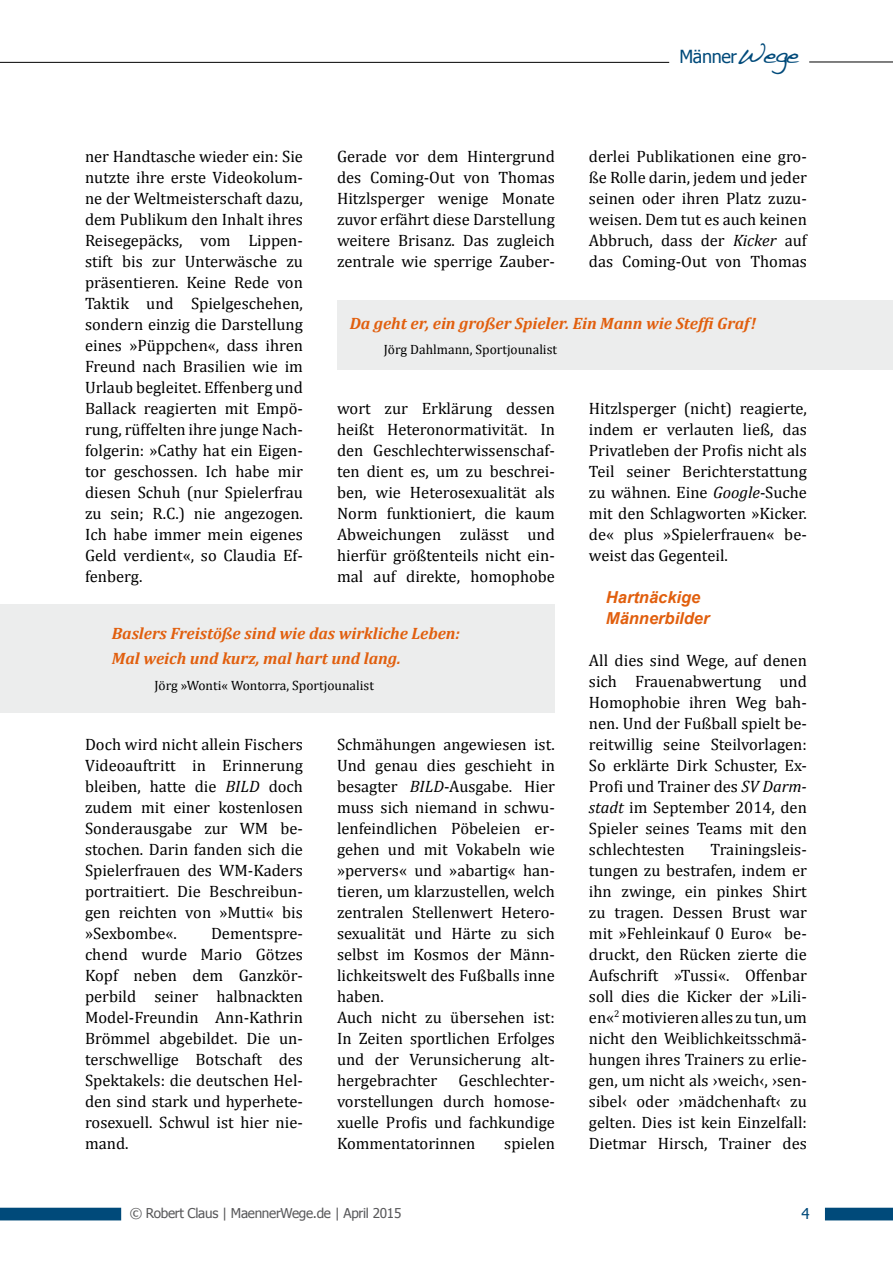
<style>
.page{position:relative;width:893px;height:1263px;background:#fff}
.page>*{position:absolute;margin:0;border:0;box-sizing:border-box;transform-origin:0 0}
.t1{font:18px "Tahoma";letter-spacing:-.02em;color:#004a7a}
.Lauftext_Cambria{font:16.5px/21px "Cambria";color:#000;text-align:justify}
.Lauftext_Cambria-2{font:italic 700 16.5px "Cambria";color:#e15f0e}
.Zwi_Ü{font:italic 700 16.5px "Arial";color:#e15f0e}
.t2{font:15px "Tahoma";color:#004a7a}
.Lauftext_Cambria-3{font:13.5px "Cambria";color:#000}
.t3{font:13.5px "Tahoma";letter-spacing:-.02em;color:#58585a}
.s1{font-family:"Handwriting Dakota";font-size:27px}
.s2{font-style:italic}
</style>
<div class="page">
<svg style="left:0;top:1208px;width:121px;height:12px"></svg>
<svg style="left:825px;top:1208px;width:68px;height:12px"></svg>
<hr style="left:809px;top:62px;width:84px;height:1px;background:#000">
<hr style="left:0;top:62px;width:669px;height:1px;background:#000">
<div style="left:0;top:604px;width:555px;height:108px;background:#eceded"></div>
<div style="left:337px;top:301px;width:556px;height:69px;background:#eceded"></div>
<p class="t1" style="left:679px;top:45px;width:121px">Männer<span class="s1">Wege</span></p>
<p class="Lauftext_Cambria" style="left:85px;top:145px;width:219px">ner Handtasche wieder ein: Sie nutzte ihre erste Videokolum&shy;ne der Weltmeisterschaft dazu, dem Publikum den Inhalt ihres Reisegepäcks, vom Lippen&shy;stift bis zur Unterwäsche zu präsentieren. Keine Rede von Taktik und Spielgeschehen, sondern einzig die Darstellung eines »Püppchen«, dass ihren Freund nach Brasilien wie im Urlaub begleitet. Effenberg und Ballack reagierten mit Empö&shy;rung, rüffelten ihre junge Nach&shy;folgerin: »Cathy hat ein Eigen&shy;tor geschossen. Ich habe mir diesen Schuh (nur Spielerfrau zu sein; R.C.) nie angezogen.<br>Ich habe immer mein eigenes Geld verdient«, so Claudia Ef&shy;fenberg.</p>
<p class="Lauftext_Cambria" style="left:337px;top:145px;width:219px">Gerade vor dem Hintergrund des Coming-Out von Thomas Hitzlsperger wenige Monate zuvor erfährt diese Darstellung weitere Brisanz. Das zugleich zentrale wie sperrige Zauber-</p>
<p class="Lauftext_Cambria" style="left:589px;top:145px;width:219px">derlei Publikationen eine gro&shy;ße Rolle darin, jedem und jeder seinen oder ihren Platz zuzu&shy;weisen. Dem tut es auch keinen Abbruch, dass der <span class="s2">Kicker</span> auf das Coming-Out von Thomas</p>
<p class="Lauftext_Cambria-2" style="left:350px;top:313px;width:408px">Da geht er, ein großer Spieler. Ein Mann wie Steffi Graf!</p>
<p class="Lauftext_Cambria-3" style="left:384px;top:342px;width:175px">Jörg Dahlmann, Sportjounalist</p>
<p class="Lauftext_Cambria" style="left:589px;top:397px;width:219px">Hitzlsperger (nicht) reagierte, indem er verlauten ließ, das Privatleben der Profis nicht als Teil seiner Berichterstattung zu wähnen. Eine <span class="s2">Google</span>-Suche mit den Schlagworten »Kicker. de« plus »Spielerfrauen« be&shy;weist das Gegenteil.</p>
<p class="Zwi_Ü" style="left:606px;top:586px;width:96px">Hartnäckige</p>
<p class="Zwi_Ü" style="left:606px;top:607px;width:105px">Männerbilder</p>
<p class="Lauftext_Cambria" style="left:589px;top:649px;width:219px">All dies sind Wege, auf denen sich Frauenabwertung und Homophobie ihren Weg bah&shy;nen. Und der Fußball spielt be&shy;reitwillig seine Steilvorlagen:<br>So erklärte Dirk Schuster, Ex-Profi und Trainer des <span class="s2">SV Darm&shy;stadt</span> im September 2014, den Spieler seines Teams mit den schlechtesten</p>
<p class="Lauftext_Cambria" style="left:337px;top:397px;width:219px">wort zur Erklärung dessen heißt Heteronormativität. In den Geschlechterwissenschaf&shy;ten dient es, um zu beschrei&shy;ben, wie Heterosexualität als Norm funktioniert, die kaum Abweichungen zulässt und hierfür größtenteils nicht ein&shy;mal auf direkte, homophobe</p>
<p class="Lauftext_Cambria-2" style="left:112px;top:623px;width:350px">Baslers Freistöße sind wie das wirkliche Leben:</p>
<p class="Lauftext_Cambria-2" style="left:112px;top:649px;width:290px">Mal weich und kurz, mal hart und lang.</p>
<p class="Lauftext_Cambria-3" style="left:154px;top:677px;width:221px">Jörg »Wonti« Wontorra, Sportjounalist</p>
<p class="Lauftext_Cambria" style="left:85px;top:733px;width:219px">Doch wird nicht allein Fischers Videoauftritt in Erinnerung bleiben, hatte die <span class="s2">BILD</span> doch zudem mit einer kostenlosen Sonderausgabe zur WM be&shy;stochen. Darin fanden sich die Spielerfrauen des WM-Kaders portraitiert. Die Beschreibun&shy;gen reichten von »Mutti« bis »Sexbombe«.</p>
<p class="Lauftext_Cambria" style="left:337px;top:733px;width:219px">Schmähungen angewiesen ist.<br>Und genau dies geschieht in besagter <span class="s2">BILD</span>-Ausgabe. Hier muss sich niemand in schwu&shy;lenfeindlichen Pöbeleien er&shy;gehen und mit Vokabeln wie »pervers« und »abartig« han&shy;tieren, um klarzustellen, welch zentralen Stellenwert Hetero&shy;sexualität und Härte zu sich selbst im Kosmos der Männ&shy;lichkeitswelt des Fußballs inne haben.</p>
<p class="Lauftext_Cambria" style="left:337px;top:1006px;width:219px">Auch nicht zu übersehen ist:<br>In Zeiten sportlichen Erfolges und der Verunsicherung alt&shy;hergebrachter</p>
<p class="Lauftext_Cambria" style="left:589px;top:838px;width:219px;text-indent:122px">Trainingsleis&shy;tungen zu bestrafen, indem er ihn zwinge, ein pinkes Shirt zu tragen. Dessen Brust war mit »Fehleinkauf 0 Euro« be&shy;druckt, den Rücken zierte die Aufschrift »Tussi«. Offenbar soll dies die Kicker der »Lili&shy;en«<sup>2</sup> motivieren alles zu tun, um nicht den Weiblichkeitsschmä&shy;hungen ihres Trainers zu erlie&shy;gen, um nicht als ›weich‹, ›sen&shy;sibel‹ oder ›mädchenhaft‹ zu gelten. Dies ist kein Einzelfall:<br>Dietmar Hirsch, Trainer des</p>
<p class="Lauftext_Cambria" style="left:85px;top:922px;width:219px;text-indent:126px">Dementspre&shy;chend wurde Mario Götzes Kopf neben dem Ganzkör&shy;perbild seiner halbnackten Model-Freundin Ann-Kathrin Brömmel abgebildet. Die un&shy;terschwellige Botschaft des Spektakels: die deutschen Hel&shy;den sind stark und hyperhete&shy;rosexuell. Schwul ist hier nie&shy;mand.</p>
<p class="Lauftext_Cambria" style="left:337px;top:1069px;width:219px;text-indent:122px">Geschlechter&shy;vorstellungen durch homose&shy;xuelle Profis und fachkundige Kommentatorinnen</p>
<p class="Lauftext_Cambria" style="left:504px;top:1132px;width:52px">spielen</p>
<p class="t3" style="left:130px;top:1204px;width:273px">© Robert Claus | MaennerWege.de | April 2015</p>
<p class="t2" style="left:801px;top:1204px;width:10px">4</p>
</div>
